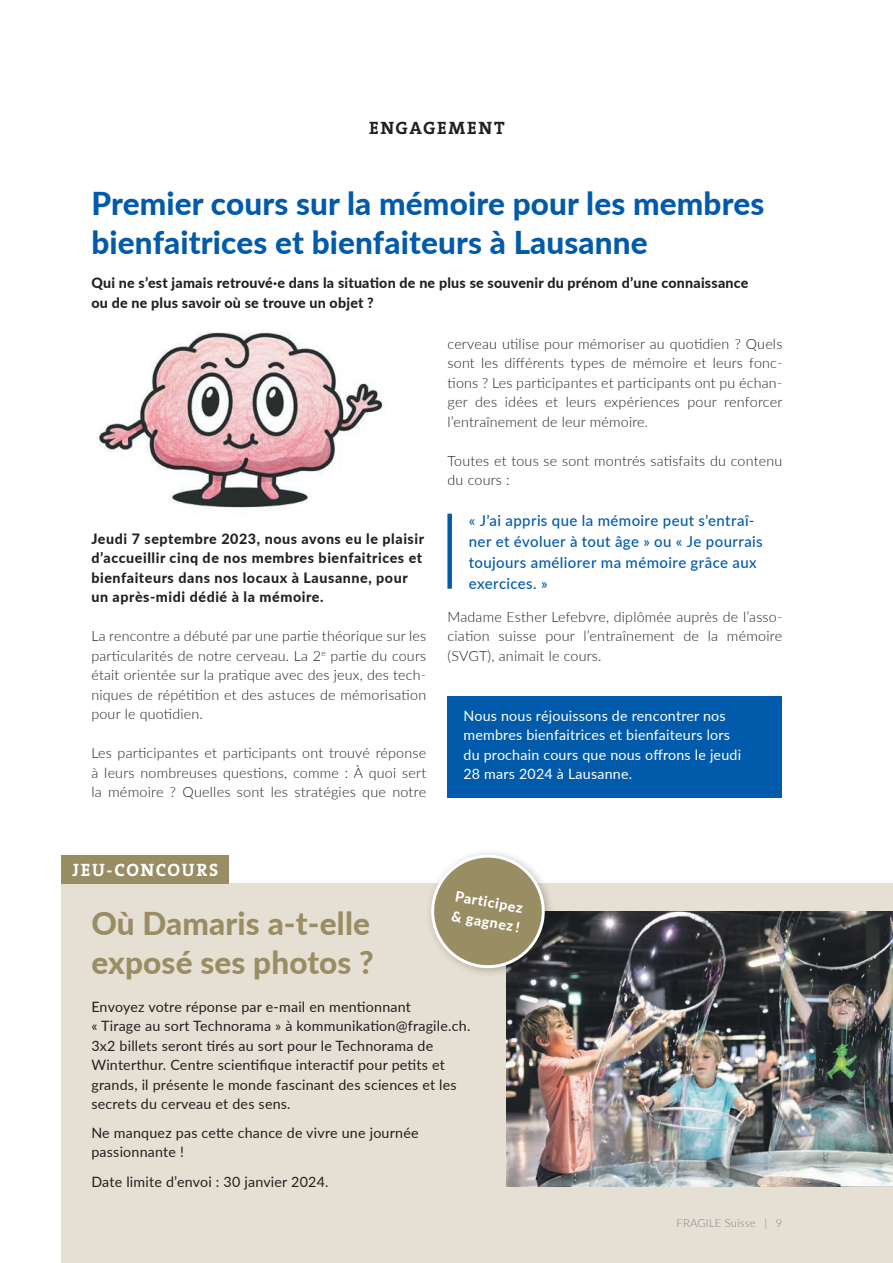
<style>
.page{position:relative;width:893px;height:1263px;background:#fff}
.page>*{position:absolute;margin:0;border:0;box-sizing:border-box;transform-origin:0 0}
.t1{font:800 31.5px/39px "Lato";letter-spacing:.005em;color:#015aaa}
.t2{font:800 31.5px/39px "Lato";letter-spacing:.005em;color:#998d64}
.t3{font:700 18px "The Serif";letter-spacing:.085em;color:#fff}
.t4{font:700 18px "The Serif";letter-spacing:.095em;color:#231f20}
.t5{font:500 15px/21px "Lato";letter-spacing:.025em;color:#015aaa}
.t6{font:300 14.25px/19.5px "Lato";letter-spacing:.015em;color:#231f20;text-align:justify}
.t7{font:14.25px/19.5px "Lato";letter-spacing:.015em;color:#231f20}
.t8{font:800 14.25px/19.5px "Lato";letter-spacing:.04em;color:#231f20}
.t9{font:14.25px/19.5px "Lato";letter-spacing:.015em;color:#fff}
.t10{font:800 14.25px/19.5px "Lato";letter-spacing:.015em;color:#231f20}
.t11{font:800 14.25px/19.5px "Lato";color:#fff}
.t12{font:300 11.25px "Lato";letter-spacing:.015em;color:#808285}
</style>
<div class="page">
<div style="left:62px;top:883px;width:831px;height:380px;background:#e6e0d4"></div>
<div style="left:62px;top:855px;width:167px;height:28px;background:#998d64"></div>
<div style="left:447px;top:514px;width:5px;height:75px;background:#015aaa"></div>
<div style="left:448px;top:696px;width:334px;height:101px;background:#015aaa"></div>
<img style="left:507px;top:911px;width:386px;height:275px">
<div style="left:425px;top:848px;width:130px;height:131px;background:#231f20;opacity:.3"></div>
<svg style="left:425px;top:848px;width:126px;height:123px"></svg>
<img style="left:99px;top:332px;width:285px;height:176px">
<p class="t4" style="left:369px;top:113px;width:137px">ENGAGEMENT</p>
<h1 class="t1" style="left:91px;top:183px;width:674px">Premier cours sur la mémoire pour les membres bienfaitrices et bienfaiteurs à Lausanne</h1>
<p class="t10" style="left:91px;top:273px;width:658px">Qui ne s’est jamais retrouvé·e dans la situation de ne plus se souvenir du prénom d’une connaissance ou de ne plus savoir où se trouve un objet ?</p>
<p class="t6" style="left:448px;top:333px;width:337px">cerveau utilise pour mémoriser au quotidien ? Quels sont les différents types de mémoire et leurs fonc&shy;tions ? Les participantes et participants ont pu échan&shy;ger des idées et leurs expériences pour renforcer l’entraînement de leur mémoire.</p>
<p class="t6" style="left:448px;top:450px;width:336px">Toutes et tous se sont montrés satisfaits du contenu du cours :</p>
<p class="t5" style="left:469px;top:509px;width:295px">« J’ai appris que la mémoire peut s’entraî&shy;ner et évoluer à tout âge » ou « Je pourrais toujours améliorer ma mémoire grâce aux exercices. »</p>
<p class="t6" style="left:448px;top:606px;width:336px">Madame Esther Lefebvre, diplômée auprès de l’asso&shy;ciation suisse pour l’entraînement de la mémoire (SVGT), animait le cours.</p>
<p class="t8" style="left:91px;top:528px;width:334px">Jeudi 7 septembre 2023, nous avons eu le plaisir d’accueillir cinq de nos membres bienfaitrices et bienfaiteurs dans nos locaux à Lausanne, pour un après-midi dédié à la mémoire.</p>
<p class="t6" style="left:91px;top:626px;width:336px">La rencontre a débuté par une partie théorique sur les particularités de notre cerveau. La 2<sup>e</sup> partie du cours était orientée sur la pratique avec des jeux, des tech&shy;niques de répétition et des astuces de mémorisation pour le quotidien.</p>
<p class="t6" style="left:91px;top:743px;width:336px">Les participantes et participants ont trouvé réponse à leurs nombreuses questions, comme : À quoi sert la mémoire ? Quelles sont les stratégies que notre</p>
<p class="t9" style="left:463px;top:705px;width:279px">Nous nous réjouissons de rencontrer nos membres bienfaitrices et bienfaiteurs lors du prochain cours que nous offrons le jeudi 28 mars 2024 à Lausanne.</p>
<p class="t3" style="left:73px;top:855px;width:147px">JEU-CONCOURS</p>
<h1 class="t2" style="left:91px;top:902px;width:284px">Où Damaris a-t-elle exposé ses photos ?</h1>
<p class="t11" style="left:457px;top:886px;width:70px;rotate:10deg">Participez &amp; gagnez !</p>
<p class="t7" style="left:91px;top:996px;width:380px">Envoyez votre réponse par e-mail en mentionnant<br>« Tirage au sort Technorama » à kommunikation@fragile.ch.<br>3x2 billets seront tirés au sort pour le Technorama de Winterthur. Centre scientifique interactif pour petits et grands, il présente le monde fascinant des sciences et les secrets du cerveau et des sens.</p>
<p class="t7" style="left:91px;top:1122px;width:329px">Ne manquez pas cette chance de vivre une journée passionnante !</p>
<p class="t7" style="left:91px;top:1172px;width:239px">Date limite d’envoi : 30 janvier 2024.</p>
<p class="t12" style="left:677px;top:1214px;width:107px">FRAGILE Suisse | 9</p>
</div>
